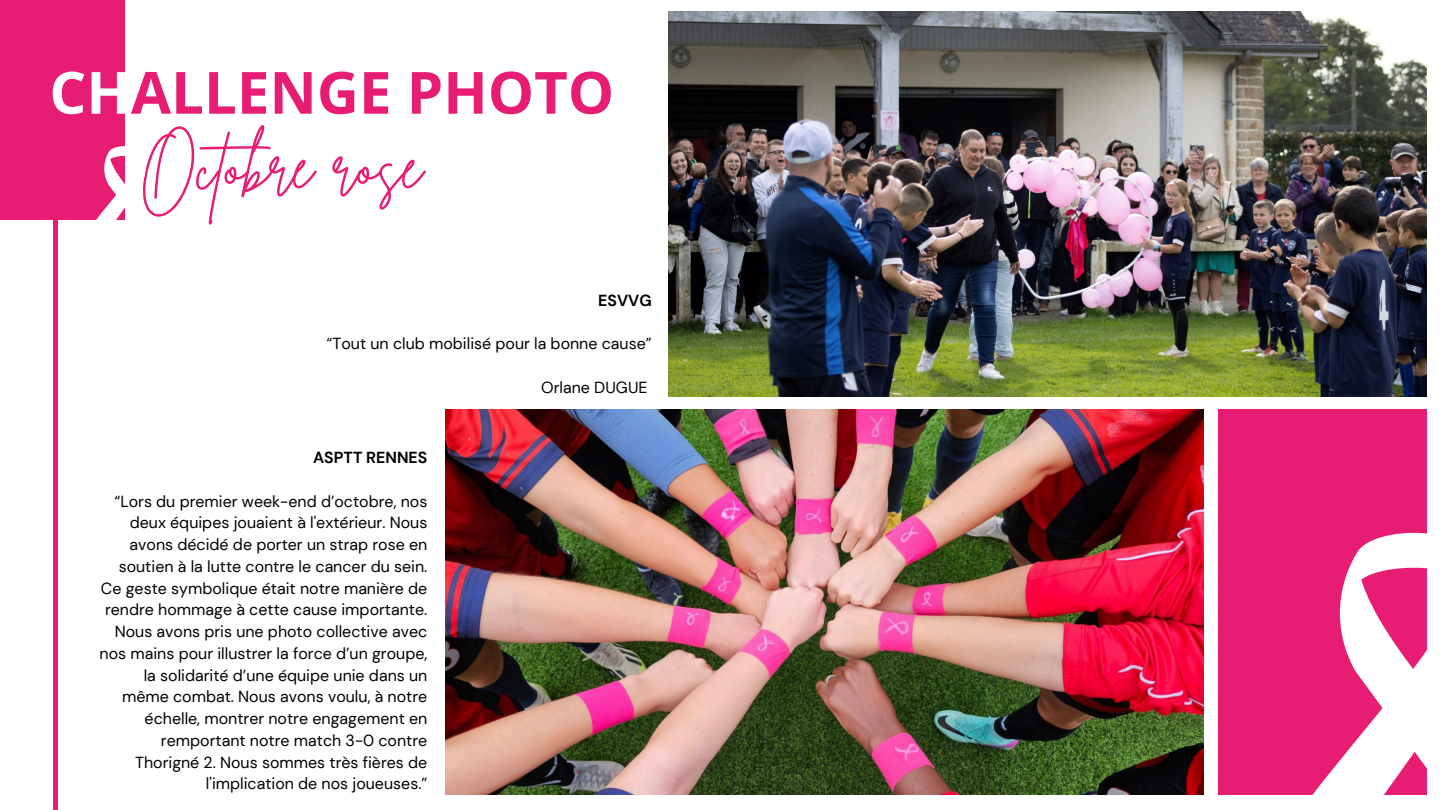
<style>
.page{position:relative;width:1440px;height:810px;background:#fff}
.page>*{position:absolute;margin:0;border:0;box-sizing:border-box;transform-origin:0 0}
.t1{font:63.4px "Brittany Signature";color:#e71d73}
.t2{font:700 58.2px "Open Sans";color:#e71d73}
.t3{font:16px/21.8px "DM Sans";color:#000;text-align:right}
.t4{font:700 16px "DM Sans";color:#000}
.s1{color:#fff}
</style>
<div class="page">
<img style="left:669px;top:11px;width:758px;height:386px">
<img style="left:445px;top:409px;width:759px;height:386px">
<div style="left:1218px;top:409px;width:209px;height:386px;background:#e71d73"></div>
<div style="left:0;top:0;width:125px;height:219px;background:#e71d73"></div>
<svg style="left:1312px;top:532px;width:115px;height:263px"></svg>
<hr style="left:54px;top:134px;width:4px;height:676px;background:#e71d73">
<svg style="left:96px;top:146px;width:29px;height:74px"></svg>
<p class="t2" style="left:49px;top:52px;width:566px"><span class="s1">CH</span>ALLENGE PHOTO</p>
<h1 class="t1" style="left:140px;top:125px;width:284px">Octobre rose</h1>
<h2 class="t4" style="left:598px;top:290px;width:55px">ESVVG</h2>
<p class="t3" style="left:327px;top:333px;width:327px">“Tout un club mobilisé pour la bonne cause”</p>
<h3 class="t3" style="left:541px;top:376px;width:108px">Orlane DUGUE</h3>
<p class="t4" style="left:313px;top:447px;width:116px">ASPTT RENNES</p>
<p class="t3" style="left:100px;top:490px;width:329px">“Lors du premier week-end d’octobre, nos deux équipes jouaient à l'extérieur. Nous avons décidé de porter un strap rose en soutien à la lutte contre le cancer du sein.<br>Ce geste symbolique était notre manière de rendre hommage à cette cause importante.<br>Nous avons pris une photo collective avec nos mains pour illustrer la force d’un groupe, la solidarité d’une équipe unie dans un même combat. Nous avons voulu, à notre échelle, montrer notre engagement en remportant notre match 3-0 contre Thorigné 2. Nous sommes très fières de l'implication de nos joueuses.”</p>
</div>
